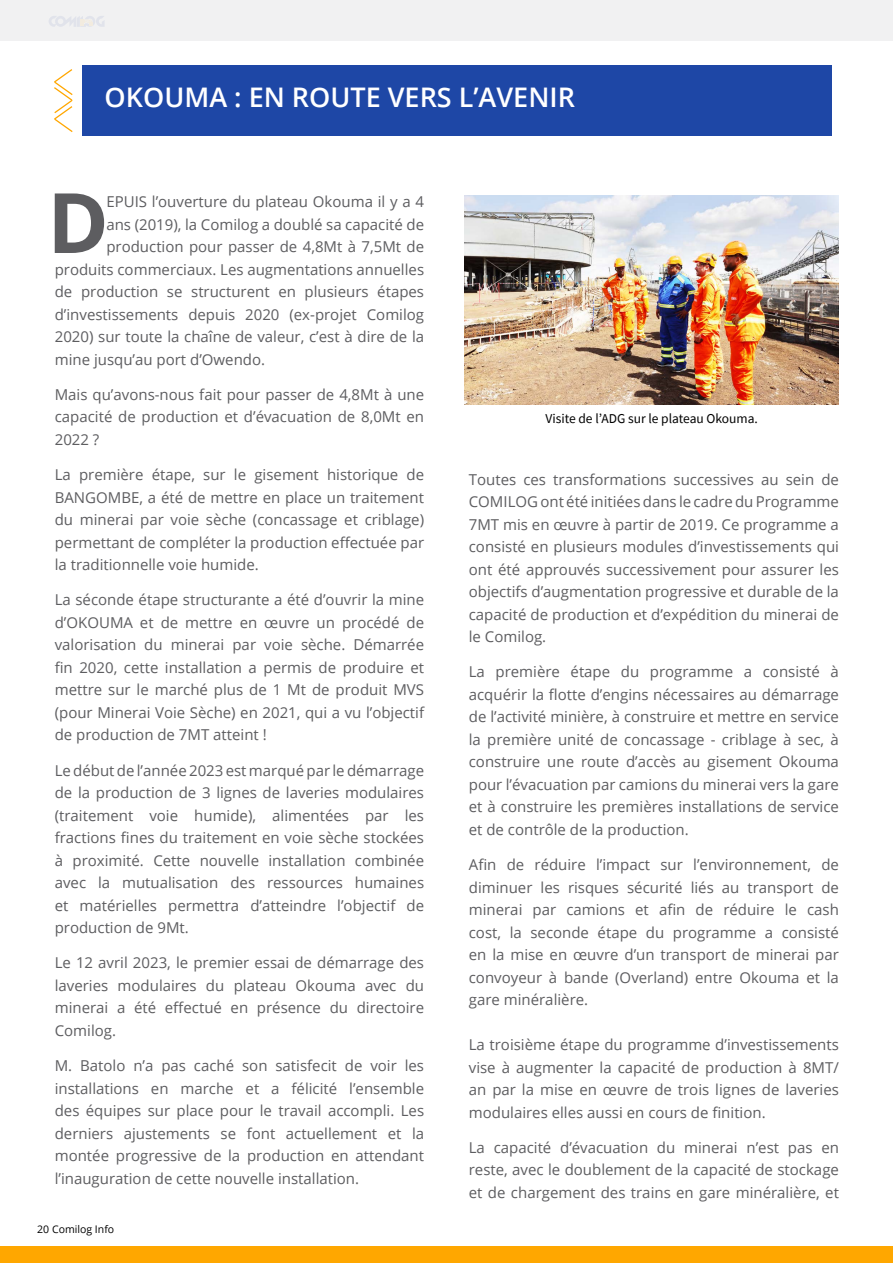
<style>
.page{position:relative;width:893px;height:1263px;background:#fff}
.page>*{position:absolute;margin:0;border:0;box-sizing:border-box;transform-origin:0 0}
.t1{font:600 27px "Open Sans";color:#fff}
.t2{font:15px/22.5px "Open Sans";color:#5d5d60;text-align:justify}
.t3{font:13.5px "Source Sans Pro";color:#000}
.t4{font:10.5px "Open Sans";color:#000}
</style>
<div class="page">
<div style="left:0;top:0;width:893px;height:40px;background:#f1f1f2"></div>
<svg style="left:49px;top:16px;width:55px;height:11px"></svg>
<div style="left:0;top:1246px;width:893px;height:17px;background:#ffa700"></div>
<div style="left:83px;top:65px;width:749px;height:70px;background:#1e47a6"></div>
<svg style="left:54px;top:69px;width:19px;height:63px"></svg>
<img style="left:464px;top:196px;width:375px;height:209px">
<svg style="left:55px;top:193px;width:49px;height:60px"></svg>
<h1 class="t1" style="left:105px;top:78px;width:472px">OKOUMA : EN ROUTE VERS L’AVENIR</h1>
<p class="t2" style="left:106px;top:190px;width:319px">EPUIS l’ouverture du plateau Okouma il y a 4</p>
<p class="t2" style="left:106px;top:212px;width:319px">ans (2019), la Comilog a doublé sa capacité de</p>
<p class="t2" style="left:106px;top:235px;width:319px">production pour passer de 4,8Mt à 7,5Mt de</p>
<p class="t2" style="left:55px;top:257px;width:371px">produits commerciaux. Les augmentations annuelles</p>
<p class="t2" style="left:55px;top:280px;width:371px">de production se structurent en plusieurs étapes</p>
<p class="t2" style="left:55px;top:302px;width:371px">d’investissements depuis 2020 (ex-projet Comilog</p>
<p class="t2" style="left:55px;top:325px;width:371px">2020) sur toute la chaîne de valeur, c’est à dire de la</p>
<p class="t2" style="left:55px;top:347px;width:212px">mine jusqu’au port d’Owendo.</p>
<p class="t2" style="left:55px;top:383px;width:371px">Mais qu’avons-nous fait pour passer de 4,8Mt à une capacité de production et d’évacuation de 8,0Mt en 2022 ?</p>
<p class="t2" style="left:55px;top:463px;width:371px">La première étape, sur le gisement historique de BANGOMBE, a été de mettre en place un traitement du minerai par voie sèche (concassage et criblage) permettant de compléter la production effectuée par la traditionnelle voie humide.</p>
<p class="t2" style="left:55px;top:588px;width:371px">La séconde étape structurante a été d’ouvrir la mine d’OKOUMA et de mettre en œuvre un procédé de valorisation du minerai par voie sèche. Démarrée fin 2020, cette installation a permis de produire et mettre sur le marché plus de 1 Mt de produit MVS (pour Minerai Voie Sèche) en 2021, qui a vu l’objectif de production de 7MT atteint !</p>
<p class="t2" style="left:55px;top:758px;width:371px">Le début de l’année 2023 est marqué par le démarrage de la production de 3 lignes de laveries modulaires (traitement voie humide), alimentées par les fractions fines du traitement en voie sèche stockées à proximité. Cette nouvelle installation combinée avec la mutualisation des ressources humaines et matérielles permettra d’atteindre l’objectif de production de 9Mt.</p>
<p class="t2" style="left:55px;top:951px;width:371px">Le 12 avril 2023, le premier essai de démarrage des laveries modulaires du plateau Okouma avec du minerai a été effectué en présence du directoire Comilog.</p>
<p class="t2" style="left:55px;top:1054px;width:371px">M. Batolo n’a pas caché son satisfecit de voir les installations en marche et a félicité l’ensemble des équipes sur place pour le travail accompli. Les derniers ajustements se font actuellement et la montée progressive de la production en attendant l’inauguration de cette nouvelle installation.</p>
<p class="t4" style="left:37px;top:1222px;width:78px">20 Comilog Info</p>
<p class="t3" style="left:545px;top:410px;width:214px">Visite de l’ADG sur le plateau Okouma.</p>
<p class="t2" style="left:469px;top:467px;width:372px">Toutes ces transformations successives au sein de COMILOG ont été initiées dans le cadre du Programme 7MT mis en œuvre à partir de 2019. Ce programme a consisté en plusieurs modules d’investissements qui ont été approuvés successivement pour assurer les objectifs d’augmentation progressive et durable de la capacité de production et d’expédition du minerai de le Comilog.</p>
<p class="t2" style="left:469px;top:660px;width:372px">La première étape du programme a consisté à acquérir la flotte d’engins nécessaires au démarrage de l’activité minière, à construire et mettre en service la première unité de concassage - criblage à sec, à construire une route d’accès au gisement Okouma pour l’évacuation par camions du minerai vers la gare et à construire les premières installations de service et de contrôle de la production.</p>
<p class="t2" style="left:469px;top:853px;width:372px">Afin de réduire l’impact sur l’environnement, de diminuer les risques sécurité liés au transport de minerai par camions et afin de réduire le cash cost, la seconde étape du programme a consisté en la mise en œuvre d’un transport de minerai par convoyeur à bande (Overland) entre Okouma et la gare minéralière.</p>
<p class="t2" style="left:469px;top:1033px;width:372px">La troisième étape du programme d’investissements vise à augmenter la capacité de production à 8MT/ an par la mise en œuvre de trois lignes de laveries modulaires elles aussi en cours de finition.</p>
<p class="t2" style="left:469px;top:1136px;width:372px">La capacité d’évacuation du minerai n’est pas en reste, avec le doublement de la capacité de stockage et de chargement des trains en gare minéralière, et</p>
</div>
